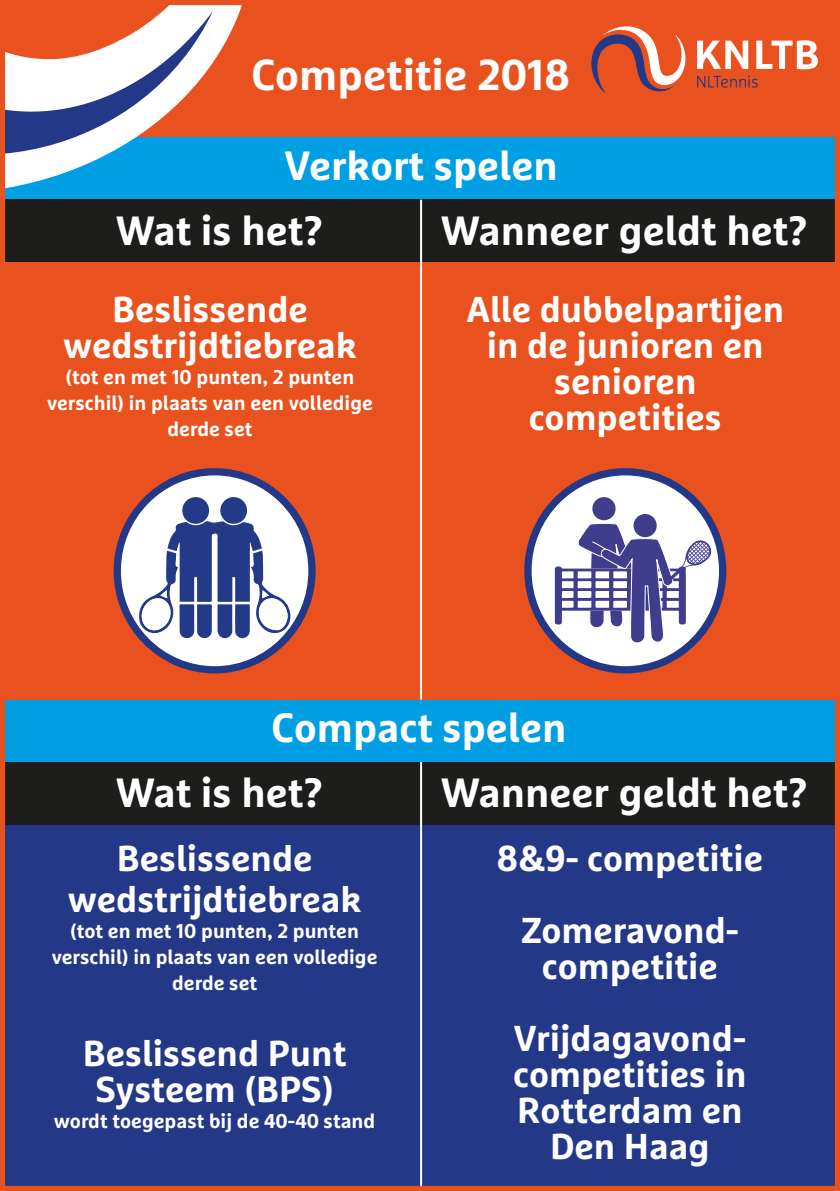
<style>
.page{position:relative;width:840px;height:1191px;background:#fff}
.page>*{position:absolute;margin:0;border:0;box-sizing:border-box;transform-origin:0 0}
.t1{font:700 43.2px "Marselis OT";color:#fff}
.t2{font:700 40.8px "Marselis OT";color:#fff}
.t3{font:700 36px/36px "Marselis OT";color:#fff;text-align:center}
.t4{font:700 20px/26px "Marselis OT";color:#fff;text-align:center}
</style>
<div class="page">
<div style="left:0;top:3px;width:839px;height:135px;background:#e9521e"></div>
<div style="left:0;top:137px;width:839px;height:63px;background:#009fe3"></div>
<div style="left:0;top:699px;width:839px;height:63px;background:#009fe3"></div>
<svg style="left:6px;top:163px;width:83px;height:25px"></svg>
<div style="left:0;top:200px;width:839px;height:499px;background:#e9521e"></div>
<div style="left:0;top:762px;width:839px;height:429px;background:#233987"></div>
<svg style="left:697px;top:41px;width:50px;height:28px"></svg>
<svg style="left:756px;top:40px;width:61px;height:29px"></svg>
<svg style="left:591px;top:26px;width:94px;height:68px"></svg>
<svg style="left:697px;top:75px;width:60px;height:13px"></svg>
<svg style="left:6px;top:6px;width:236px;height:157px"></svg>
<svg style="left:117px;top:472px;width:195px;height:198px;background:#dbdeeb"></svg>
<div style="left:114px;top:468px;width:201px;height:205px;border:7px solid #233987;border-radius:50%"></div>
<svg style="left:527px;top:472px;width:195px;height:198px;background:#dfe2ee"></svg>
<div style="left:524px;top:468px;width:202px;height:205px;border:7px solid #233987;border-radius:50%"></div>
<svg style="left:139px;top:497px;width:152px;height:141px;background:#97a2c6"></svg>
<div style="left:0;top:200px;width:839px;height:62px;background:#1d1d1b"></div>
<div style="left:0;top:762px;width:839px;height:62px;background:#1d1d1b"></div>
<hr style="left:420px;top:200px;width:2px;height:499px;background:#fff">
<hr style="left:420px;top:762px;width:2px;height:429px;background:#fff">
<div style="left:0;top:0;width:839px;height:1191px;border:5px solid #e9521e"></div>
<div style="left:592px;top:497px;width:23px;height:23px;background:#403d8d;border-radius:50%"></div>
<div style="left:633px;top:514px;width:23px;height:23px;background:#403d8d;border-radius:50%"></div>
<svg style="left:554px;top:522px;width:159px;height:125px;background:#acaacb"></svg>
<p class="t1" style="left:251px;top:48px;width:320px">Competitie 2018</p>
<p class="t2" style="left:284px;top:140px;width:274px">Verkort spelen</p>
<p class="t2" style="left:116px;top:205px;width:208px">Wat is het?</p>
<p class="t3" style="left:63px;top:291px;width:295px">Beslissende wedstrijdtiebreak</p>
<p class="t4" style="left:47px;top:363px;width:327px">(tot en met 10 punten, 2 punten verschil) in plaats van een volledige derde set</p>
<p class="t2" style="left:441px;top:205px;width:368px">Wanneer geldt het?</p>
<p class="t3" style="left:466px;top:291px;width:319px">Alle dubbelpartijen in de junioren en senioren competities</p>
<p class="t2" style="left:271px;top:702px;width:296px">Compact spelen</p>
<p class="t2" style="left:116px;top:767px;width:208px">Wat is het?</p>
<p class="t3" style="left:68px;top:837px;width:295px;line-height:40.8px">Beslissende wedstrijdtiebreak</p>
<p class="t4" style="left:52px;top:917px;width:327px">(tot en met 10 punten, 2 punten verschil) in plaats van een volledige derde set</p>
<p class="t3" style="left:83px;top:1035px;width:265px">Beslissend Punt<br>Systeem (BPS)</p>
<p class="t4" style="left:54px;top:1108px;width:323px">wordt toegepast bij de 40-40 stand</p>
<p class="t2" style="left:441px;top:767px;width:368px">Wanneer geldt het?</p>
<p class="t3" style="left:496px;top:821px;width:268px;line-height:72px">8&amp;9- competitie<br>Zomeravond-</p>
<p class="t3" style="left:513px;top:929px;width:233px;line-height:72px">competitie<br>Vrijdagavond-</p>
<p class="t3" style="left:513px;top:1055px;width:235px">competities in<br>Rotterdam en<br>Den Haag</p>
</div>
